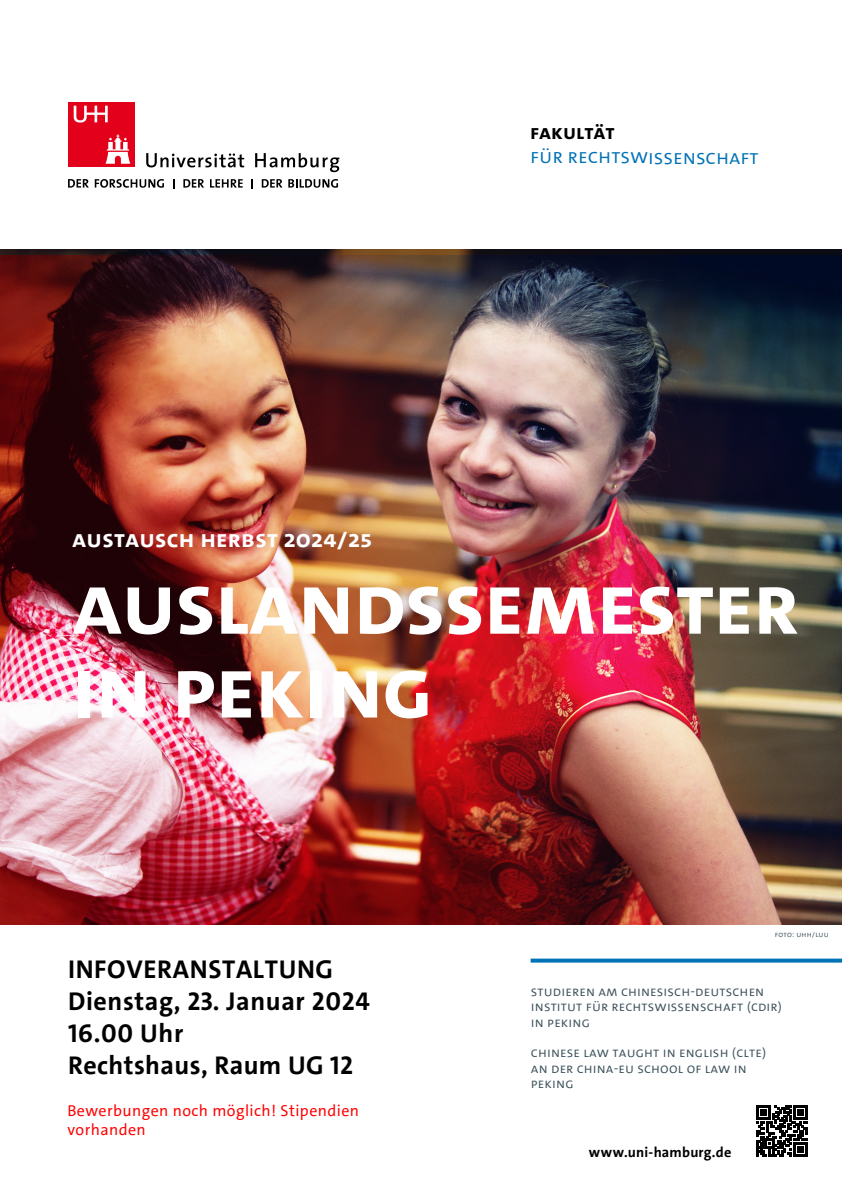
<style>
.page{position:relative;width:842px;height:1191px;background:#fff}
.page>*{position:absolute;margin:0;border:0;box-sizing:border-box;transform-origin:0 0}
.titel___weiß___auf_B{font:88.8px/83.8px "The Sans UHH Bold Caps";letter-spacing:-.015em;color:#fff}
.t1{font:700 26px/32px "The Sans UHH";letter-spacing:.025em;color:#000}
.untertitel___auf_Bil{font:24.9px "The Sans UHH Bold Caps";letter-spacing:.01em;color:#fff}
.t2{font:21px/24.2px "The Sans UHH Semi Light Caps";letter-spacing:-.005em;color:#0072b6}
.t3{font:16px/19.2px "The Sans UHH";letter-spacing:.025em;color:#f00}
.webadresse{font:700 14.3px "The Sans UHH";letter-spacing:.015em;color:#000}
.t4{font:14.2px/15.3px "The Sans UHH Semi Light Caps";letter-spacing:.01em;color:#3c515b}
.t5{font:8px "The Sans UHH Semi Light Caps";letter-spacing:.02em;color:#3b515a}
.s1{font-family:"The Sans UHH Bold Caps";color:#000}
</style>
<div class="page">
<svg style="left:146px;top:153px;width:98px;height:14px"></svg>
<svg style="left:255px;top:153px;width:84px;height:19px"></svg>
<div style="left:68px;top:102px;width:67px;height:65px;background:#e2001a"></div>
<svg style="left:106px;top:134px;width:24px;height:30px"></svg>
<svg style="left:74px;top:106px;width:34px;height:17px"></svg>
<svg style="left:68px;top:179px;width:21px;height:9px"></svg>
<svg style="left:95px;top:179px;width:69px;height:9px"></svg>
<svg style="left:183px;top:179px;width:21px;height:9px"></svg>
<svg style="left:210px;top:179px;width:33px;height:9px"></svg>
<svg style="left:262px;top:179px;width:20px;height:9px"></svg>
<svg style="left:288px;top:179px;width:50px;height:9px"></svg>
<svg style="left:756px;top:1105px;width:52px;height:51px"></svg>
<img style="left:0;top:256px;width:842px;height:668px">
<svg style="left:531px;top:958px;width:311px;height:4px"></svg>
<h2 class="untertitel___auf_Bil" style="left:72px;top:522px;width:301px">Austausch Herbst 2024/25</h2>
<p class="t2" style="left:530px;top:120px;width:230px"><span class="s1">fakultät<br></span>für Rechtswissenschaft</p>
<h1 class="titel___weiß___auf_B" style="left:72px;top:562px;width:729px">Auslandssemester in Peking</h1>
<h2 class="t1" style="left:68px;top:953px;width:303px">INFOVERANSTALTUNG<br>Dienstag, 23. Januar 2024<br>16.00 Uhr<br>Rechtshaus, Raum UG 12</h2>
<p class="t3" style="left:67px;top:1100px;width:293px">Bewerbungen noch möglich! Stipendien vorhanden</p>
<p class="t5" style="left:775px;top:929px;width:55px">Foto: UHH/Luu</p>
<p class="t4" style="left:531px;top:983px;width:253px">Studieren am Chinesisch-Deutschen<br>Institut für Rechtswissenschaft (CDIR)<br>IN Peking</p>
<p class="t4" style="left:531px;top:1045px;width:237px">Chinese Law taught in English (CLTE) an der China-EU School of Law in<br>Peking</p>
<p class="webadresse" style="left:589px;top:1143px;width:144px">www.uni-hamburg.de</p>
</div>
